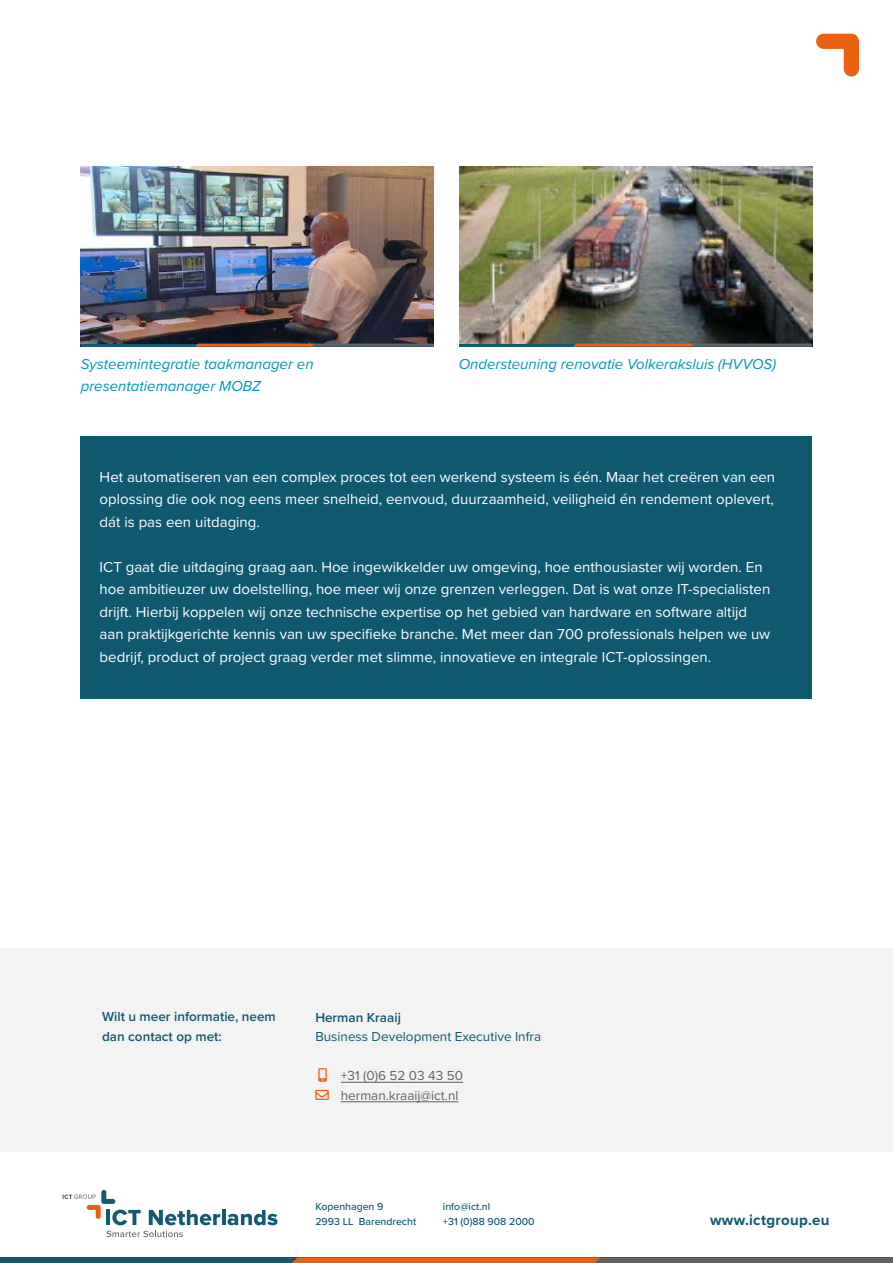
<style>
.page{position:relative;width:893px;height:1263px;background:#fff}
.page>*{position:absolute;margin:0;border:0;box-sizing:border-box;transform-origin:0 0}
.t1{font:15px/22.5px "Proxima Nova";color:#fff;text-align:justify}
.t2{font:italic 15px/22.5px "Proxima Nova";color:#0097b1}
.t3{font:700 15px "Proxima Nova";letter-spacing:.02em;color:#0f596e}
.t4{font:600 13.5px/19.5px "Proxima Nova";color:#0f596e}
.t5{font:13.5px "Proxima Nova";color:#616160}
.t6{font:13.5px "Proxima Nova";color:#0f596e}
.t7{font:500 10.5px "Proxima Nova";color:#0f596e}
.s1{color:#eb6012}
</style>
<div class="page">
<svg style="left:816px;top:34px;width:43px;height:43px"></svg>
<div style="left:0;top:1257px;width:893px;height:6px;background:#0f596e"></div>
<svg style="left:292px;top:1257px;width:601px;height:6px;background:#9d5f3b"></svg>
<hr style="left:222px;top:1210px;width:3px;height:15px;background:#115a6f">
<svg style="left:228px;top:1210px;width:50px;height:15px"></svg>
<svg style="left:63px;top:1190px;width:157px;height:47px"></svg>
<div style="left:0;top:948px;width:893px;height:203px;background:#f3f3f3"></div>
<hr style="left:341px;top:1082px;width:122px;height:1px;background:#616160">
<hr style="left:341px;top:1101px;width:117px;height:1px;background:#616160">
<div style="left:81px;top:437px;width:731px;height:262px;background:#0f596e"></div>
<img style="left:81px;top:167px;width:353px;height:177px">
<img style="left:460px;top:166px;width:352px;height:178px">
<hr style="left:460px;top:344px;width:352px;height:3px;background:#115a6f">
<svg style="left:573px;top:344px;width:239px;height:3px"></svg>
<hr style="left:81px;top:344px;width:353px;height:3px;background:#115a6f">
<svg style="left:195px;top:344px;width:239px;height:3px"></svg>
<p class="t2" style="left:81px;top:352px;width:234px">Systeemintegratie taakmanager en presentatiemanager MOBZ</p>
<p class="t2" style="left:459px;top:352px;width:319px">Ondersteuning renovatie Volkeraksluis (HVVOS)</p>
<p class="t1" style="left:100px;top:465px;width:677px">Het automatiseren van een complex proces tot een werkend systeem is één. Maar het creëren van een oplossing die ook nog eens meer snelheid, eenvoud, duurzaamheid, veiligheid én rendement oplevert, dát is pas een uitdaging.</p>
<p class="t1" style="left:100px;top:555px;width:672px;text-align:left">ICT gaat die uitdaging graag aan. Hoe ingewikkelder uw omgeving, hoe enthousiaster wij worden. En hoe ambitieuzer uw doelstelling, hoe meer wij onze grenzen verleggen. Dat is wat onze IT-specialisten drijft. Hierbij koppelen wij onze technische expertise op het gebied van hardware en software altijd aan praktijkgerichte kennis van uw specifieke branche. Met meer dan 700 professionals helpen we uw bedrijf, product of project graag verder met slimme, innovatieve en integrale ICT-oplossingen.</p>
<p class="t4" style="left:102px;top:1007px;width:175px">Wilt u meer informatie, neem dan contact op met:</p>
<p class="t4" style="left:315px;top:1007px;width:87px">Herman Kraaij</p>
<p class="t6" style="left:315px;top:1026px;width:227px">Business Development Executive Infra</p>
<p class="t5" style="left:341px;top:1065px;width:124px">+31 (0)6 52 03 43 50</p>
<p class="t5" style="left:315px;top:1085px;width:145px"><span class="s1">→</span> herman.kraaij@ict.nl</p>
<p class="t7" style="left:315px;top:1198px;width:70px">Kopenhagen 9</p>
<p class="t7" style="left:443px;top:1198px;width:49px">info@ict.nl</p>
<p class="t7" style="left:315px;top:1213px;width:102px">2993 LL Barendrecht</p>
<p class="t7" style="left:443px;top:1213px;width:93px">+31 (0)88 908 2000</p>
<p class="t3" style="left:710px;top:1209px;width:121px">www.ictgroup.eu</p>
</div>
